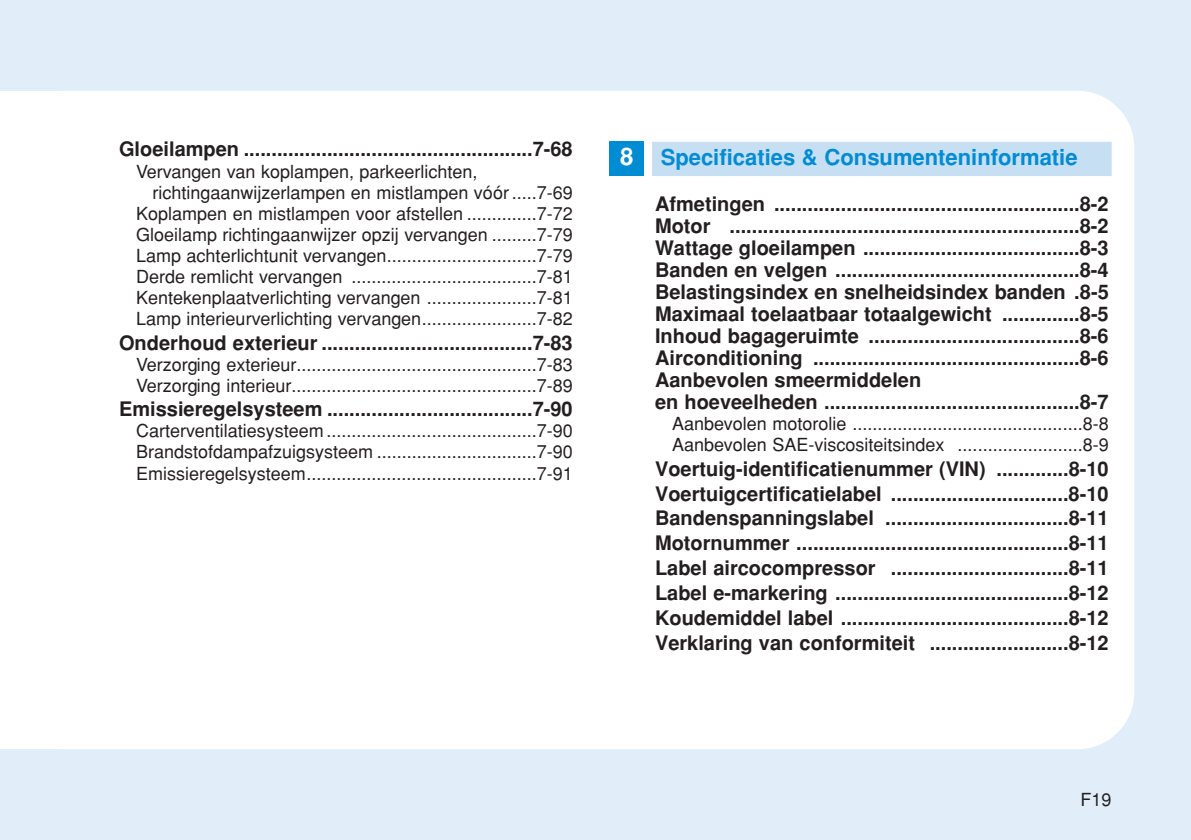
<style>
.page{position:relative;width:1191px;height:840px;background:#fff}
.page>*{position:absolute;margin:0;border:0;box-sizing:border-box;transform-origin:0 0}
.t1{font:700 22px "Helvetica Tr";color:#008cd2}
.t2{font:700 20px/22px "Helvetica Tr";color:#231f20}
.t3{font:18px/21px "Helvetica Normal Tr";color:#231f20}
.s1{font-size:24px;color:#fff}
</style>
<div class="page">
<div style="left:0;top:0;width:1190px;height:91px;background:#e1eef9"></div>
<div style="left:0;top:748px;width:1190px;height:91px;background:#e1eef9"></div>
<div style="left:1020px;top:88px;width:170px;height:665px;background:#e1eef9"></div>
<div style="left:7px;top:91px;width:1127px;height:657px;background:#fff;border-radius:57px"></div>
<div style="left:609px;top:142px;width:34px;height:34px;background:#008cd2"></div>
<div style="left:653px;top:143px;width:457px;height:32px;background:#c7dff3"></div>
<div style="left:652px;top:142px;width:459px;height:34px;border:1px solid #c7dff3"></div>
<p class="t2" style="left:119px;top:140px;width:455px">Gloeilampen ....................................................7-68</p>
<p class="t3" style="left:136px;top:162px;width:343px">Vervangen van koplampen, parkeerlichten,</p>
<p class="t3" style="left:153px;top:183px;width:422px">richtingaanwijzerlampen en mistlampen vóór .....7-69</p>
<p class="t3" style="left:136px;top:204px;width:438px">Koplampen en mistlampen voor afstellen ..............7-72</p>
<p class="t3" style="left:136px;top:225px;width:438px">Gloeilamp richtingaanwijzer opzij vervangen .........7-79</p>
<p class="t3" style="left:136px;top:246px;width:438px">Lamp achterlichtunit vervangen..............................7-79</p>
<p class="t3" style="left:136px;top:267px;width:438px">Derde remlicht vervangen .....................................7-81</p>
<p class="t3" style="left:136px;top:288px;width:438px">Kentekenplaatverlichting vervangen ......................7-81</p>
<p class="t3" style="left:136px;top:309px;width:438px">Lamp interieurverlichting vervangen.......................7-82</p>
<p class="t2" style="left:119px;top:333px;width:455px">Onderhoud exterieur ......................................7-83</p>
<p class="t3" style="left:136px;top:355px;width:438px">Verzorging exterieur................................................7-83<br>Verzorging interieur.................................................7-89</p>
<p class="t2" style="left:119px;top:400px;width:455px">Emissieregelsysteem .....................................7-90</p>
<p class="t3" style="left:136px;top:422px;width:438px;text-align:justify">Carterventilatiesysteem ..........................................7-90<br>Brandstofdampafzuigsysteem ................................7-90<br>Emissieregelsysteem..............................................7-91</p>
<p class="t1" style="left:620px;top:148px;width:459px"><span class="s1">8</span> Specificaties &amp; Consumenteninformatie</p>
<p class="t2" style="left:655px;top:194px;width:455px">Afmetingen .......................................................8-2<br>Motor ...............................................................8-2<br>Wattage gloeilampen .......................................8-3<br>Banden en velgen ............................................8-4<br>Belastingsindex en snelheidsindex banden .8-5<br>Maximaal toelaatbaar totaalgewicht ..............8-5<br>Inhoud bagageruimte ......................................8-6<br>Airconditioning ................................................8-6<br>Aanbevolen smeermiddelen<br>en hoeveelheden ..............................................8-7</p>
<p class="t3" style="left:672px;top:414px;width:438px">Aanbevolen motorolie ..............................................8-8<br>Aanbevolen SAE-viscositeitsindex .........................8-9</p>
<p class="t2" style="left:655px;top:458px;width:455px;line-height:24.8px;text-align:justify">Voertuig-identificatienummer (VIN) .............8-10<br>Voertuigcertificatielabel ................................8-10<br>Bandenspanningslabel .................................8-11<br>Motornummer .................................................8-11<br>Label aircocompressor ................................8-11<br>Label e-markering ..........................................8-12<br>Koudemiddel label .........................................8-12<br>Verklaring van conformiteit .........................8-12</p>
<p class="t3" style="left:1078px;top:782px;width:33px">F19</p>
<p class="t3" style="left:1080px;top:790px;width:33px">F19</p>
</div>
